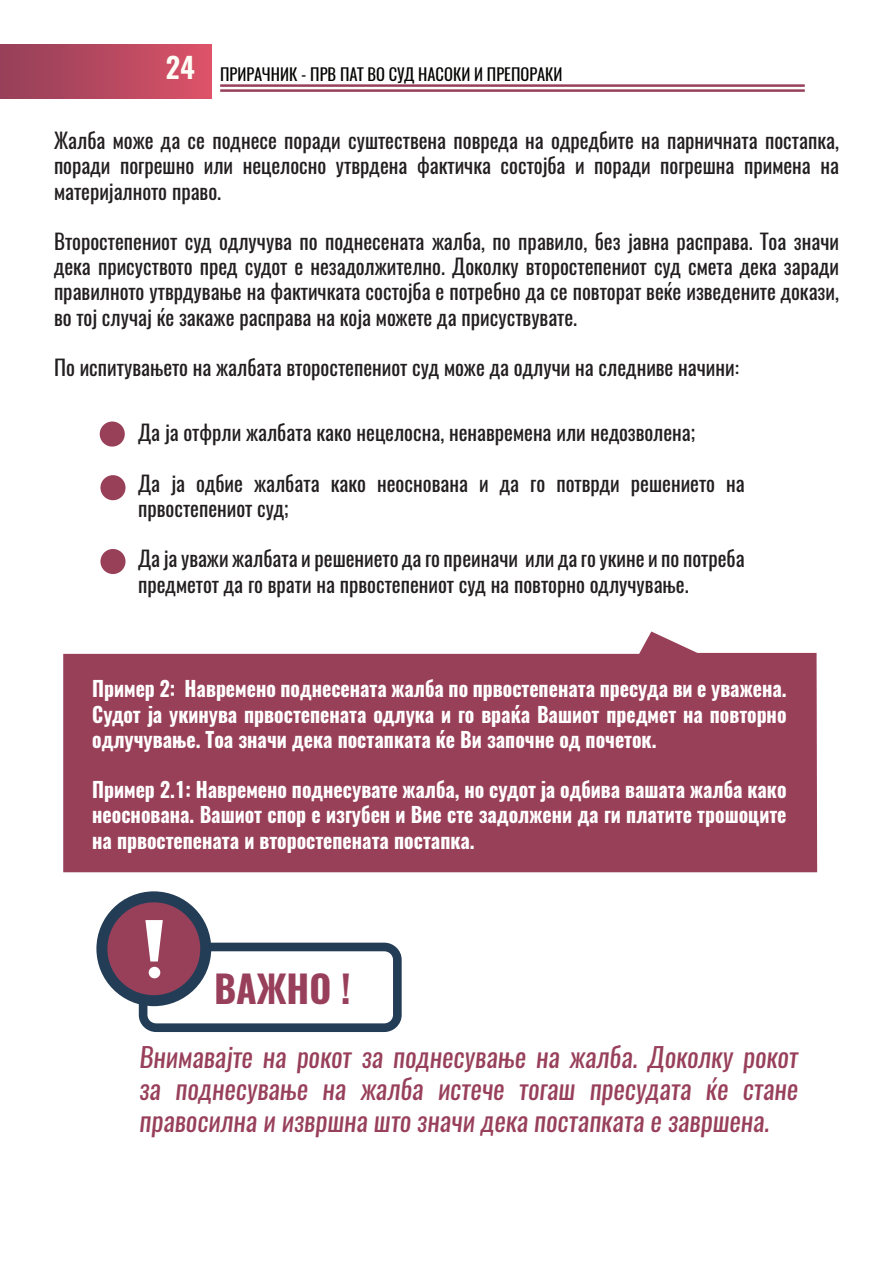
<style>
.page{position:relative;width:893px;height:1263px;background:#fff}
.page>*{position:absolute;margin:0;border:0;box-sizing:border-box;transform-origin:0 0}
.t1{font:700 37.5px "Oswald";color:#98405b}
.t2{font:italic 27px/32.4px "Oswald";color:#98405b;text-align:justify}
.t3{font:21px/25.2px "Oswald";color:#231f20;text-align:justify}
.t4{font:700 21px/25.2px "Oswald";color:#fff;text-align:justify;scale:.94 1}
.t5{font:16.5px "Oswald";color:#040503}
.s1{font-weight:600;font-size:28.5px;color:#fffef6}
</style>
<div class="page">
<div style="left:0;top:44px;width:211px;height:54px;background:linear-gradient(to right,#943f58,#db5268)"></div>
<hr style="left:220px;top:84px;width:585px;height:3px;background:#974059">
<hr style="left:220px;top:89px;width:585px;height:3px;background:#974059">
<svg style="left:63px;top:631px;width:754px;height:241px;background:#a25168"></svg>
<div style="left:100px;top:421px;width:25px;height:26px;background:#994059;border-radius:50%"></div>
<div style="left:100px;top:475px;width:26px;height:25px;background:#994059;border-radius:50%"></div>
<div style="left:100px;top:549px;width:26px;height:25px;background:#994059;border-radius:50%"></div>
<div style="left:139px;top:943px;width:263px;height:89px;border:9px solid #243d57;border-radius:13px"></div>
<div style="left:102px;top:897px;width:104px;height:104px;background:#98405a;border-radius:50%"></div>
<div style="left:96px;top:891px;width:115px;height:115px;border:11px solid #243d57;border-radius:50%"></div>
<svg style="left:145px;top:920px;width:18px;height:41px"></svg>
<div style="left:149px;top:967px;width:11px;height:11px;background:#fff;border-radius:50%"></div>
<p class="t5" style="left:166px;top:63px;width:398px"><span class="s1">24</span> ПРИРАЧНИК - ПРВ ПАТ ВО СУД НАСОКИ И ПРЕПОРАКИ</p>
<p class="t3" style="left:54px;top:128px;width:786px">Жалба може да се поднесе поради суштествена повреда на одредбите на парничната постапка, поради погрешно или нецелосно утврдена фактичка состојба и поради погрешна примена на материјалното право.</p>
<p class="t3" style="left:54px;top:229px;width:786px">Второстепениот суд одлучува по поднесената жалба, по правило, без јавна расправа. Тоа значи дека присуството пред судот е незадолжително. Доколку второстепениот суд смета дека заради правилното утврдување на фактичката состојба е потребно да се повторат веќе изведените докази, во тој случај ќе закаже расправа на која можете да присуствувате.</p>
<p class="t3" style="left:54px;top:355px;width:686px">По испитувањето на жалбата второстепениот суд може да одлучи на следниве начини:</p>
<p class="t3" style="left:138px;top:420px;width:559px">Да ја отфрли жалбата како нецелосна, ненавремена или недозволена;</p>
<p class="t3" style="left:138px;top:471px;width:608px">Да ја одбие жалбата како неоснована и да го потврди решението на првостепениот суд;</p>
<p class="t3" style="left:138px;top:546px;width:608px">Да ја уважи жалбата и решението да го преиначи или да го укине и по потреба предметот да го врати на првостепениот суд на повторно одлучување.</p>
<p class="t4" style="left:92px;top:677px;width:740px">Пример 2: Навремено поднесената жалба по првостепената пресуда ви е уважена.<br>Судот ја укинува првостепената одлука и го враќа Вашиот предмет на повторно одлучување. Тоа значи дека постапката ќе Ви започне од почеток.</p>
<p class="t4" style="left:92px;top:778px;width:740px">Пример 2.1: Навремено поднесувате жалба, но судот ја одбива вашата жалба како неоснована. Вашиот спор е изгубен и Вие сте задолжени да ги платите трошоците на првостепената и второстепената постапка.</p>
<p class="t1" style="left:214px;top:963px;width:138px">ВАЖНО !</p>
<p class="t2" style="left:140px;top:1040px;width:660px">Внимавајте на рокот за поднесување на жалба. Доколку рокот за поднесување на жалба истече тогаш пресудата ќе стане правосилна и извршна што значи дека постапката е завршена.</p>
</div>
